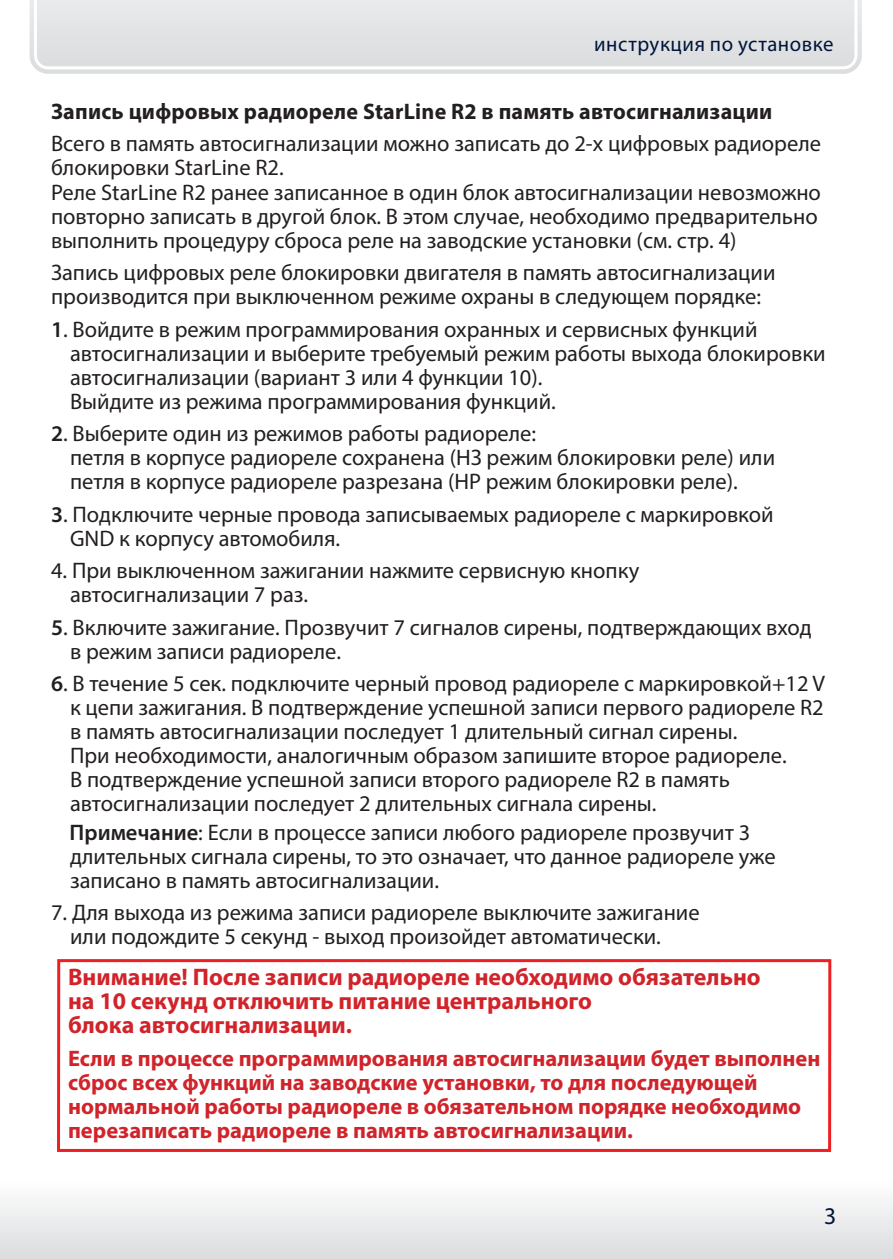
<style>
.page{position:relative;width:893px;height:1259px;background:#fff}
.page>*{position:absolute;margin:0;border:0;box-sizing:border-box;transform-origin:0 0}
.t1{font:700 24px/24px "Myriad Pro";color:#d1232a}
.t2{font:24px "Myriad Pro";color:#00153a}
.t3{font:22.5px/24px "Myriad Pro";color:#231f20}
.t4{font:700 22.5px/24px "Myriad Pro";color:#d1232a}
.t5{font:700 22.5px "Myriad Pro";letter-spacing:.01em;color:#231f20}
.t6{font:21px "Myriad Pro";letter-spacing:.025em;color:#00153a}
.s1{font-weight:600}
</style>
<div class="page">
<svg style="left:30px;top:0;width:832px;height:74px;background:#dfe0e2"></svg>
<div style="left:32px;top:0;width:827px;height:71px;background:#e2e3e5"></div>
<div style="left:0;top:1172px;width:893px;height:87px;background:linear-gradient(to bottom,#fff,#dadbde)"></div>
<div style="left:57px;top:959px;width:774px;height:193px;border:3px solid #ee1f23"></div>
<p class="t6" style="left:594px;top:31px;width:241px">инструкция по установке</p>
<p class="t5" style="left:51px;top:97px;width:723px">Запись цифровых радиореле StarLine R2 в память автосигнализации</p>
<p class="t3" style="left:51px;top:132px;width:772px">Всего в память автосигнализации можно записать до 2-х цифровых радиореле блокировки StarLine R2.<br>Реле StarLine R2 ранее записанное в один блок автосигнализации невозможно повторно записать в другой блок. В этом случае, необходимо предварительно выполнить процедуру сброса реле на заводские установки (см. стр. 4)</p>
<p class="t3" style="left:51px;top:260px;width:726px">Запись цифровых реле блокировки двигателя в память автосигнализации производится при выключенном режиме охраны в следующем порядке:</p>
<p class="t3" style="left:70px;top:317px;width:757px;text-indent:-19px"><span class="s1">1</span>. Войдите в режим программирования охранных и сервисных функций автосигнализации и выберите требуемый режим работы выхода блокировки автосигнализации (вариант 3 или 4 функции 10).<br>Выйдите из режима программирования функций.</p>
<p class="t3" style="left:70px;top:421px;width:706px;text-indent:-19px"><span class="s1">2</span>. Выберите один из режимов работы радиореле:<br>петля в корпусе радиореле сохранена (НЗ режим блокировки реле) или петля в корпусе радиореле разрезана (НР режим блокировки реле).</p>
<p class="t3" style="left:70px;top:502px;width:705px;text-indent:-19px"><span class="s1">3</span>. Подключите черные провода записываемых радиореле c маркировкой<br>GND к корпусу автомобиля.</p>
<p class="t3" style="left:70px;top:558px;width:571px;text-indent:-19px">4. При выключенном зажигании нажмите сервисную кнопку автосигнализации 7 раз.</p>
<p class="t3" style="left:70px;top:615px;width:743px;text-indent:-19px"><span class="s1">5</span>. Включите зажигание. Прозвучит 7 сигналов сирены, подтверждающих вход в режим записи радиореле.</p>
<p class="t3" style="left:70px;top:671px;width:756px;text-indent:-19px"><span class="s1">6</span>. В течение 5 сек. подключите черный провод радиореле с маркировкой+12 V к цепи зажигания. В подтверждение успешной записи первого радиореле R2 в память автосигнализации последует 1 длительный сигнал сирены.<br>При необходимости, аналогичным образом запишите второе радиореле.<br>В подтверждение успешной записи второго радиореле R2 в память автосигнализации последует 2 длительных сигнала сирены.</p>
<p class="t3" style="left:70px;top:820px;width:707px"><span class="s1">Примечание</span>: Если в процессе записи любого радиореле прозвучит 3 длительных сигнала сирены, то это означает, что данное радиореле уже записано в память автосигнализации.</p>
<p class="t3" style="left:70px;top:900px;width:631px;text-indent:-19px">7. Для выхода из режима записи радиореле выключите зажигание или подождите 5 секунд - выход произойдет автоматически.</p>
<p class="t1" style="left:68px;top:964px;width:694px">Внимание! После записи радиореле необходимо обязательно на 10 секунд отключить питание центрального<br>блока автосигнализации.</p>
<p class="t4" style="left:68px;top:1045px;width:754px">Если в процессе программирования автосигнализации будет выполнен сброс всех функций на заводские установки, то для последующей нормальной работы радиореле в обязательном порядке необходимо перезаписать радиореле в память автосигнализации.</p>
<p class="t2" style="left:824px;top:1201px;width:14px">3</p>
</div>
